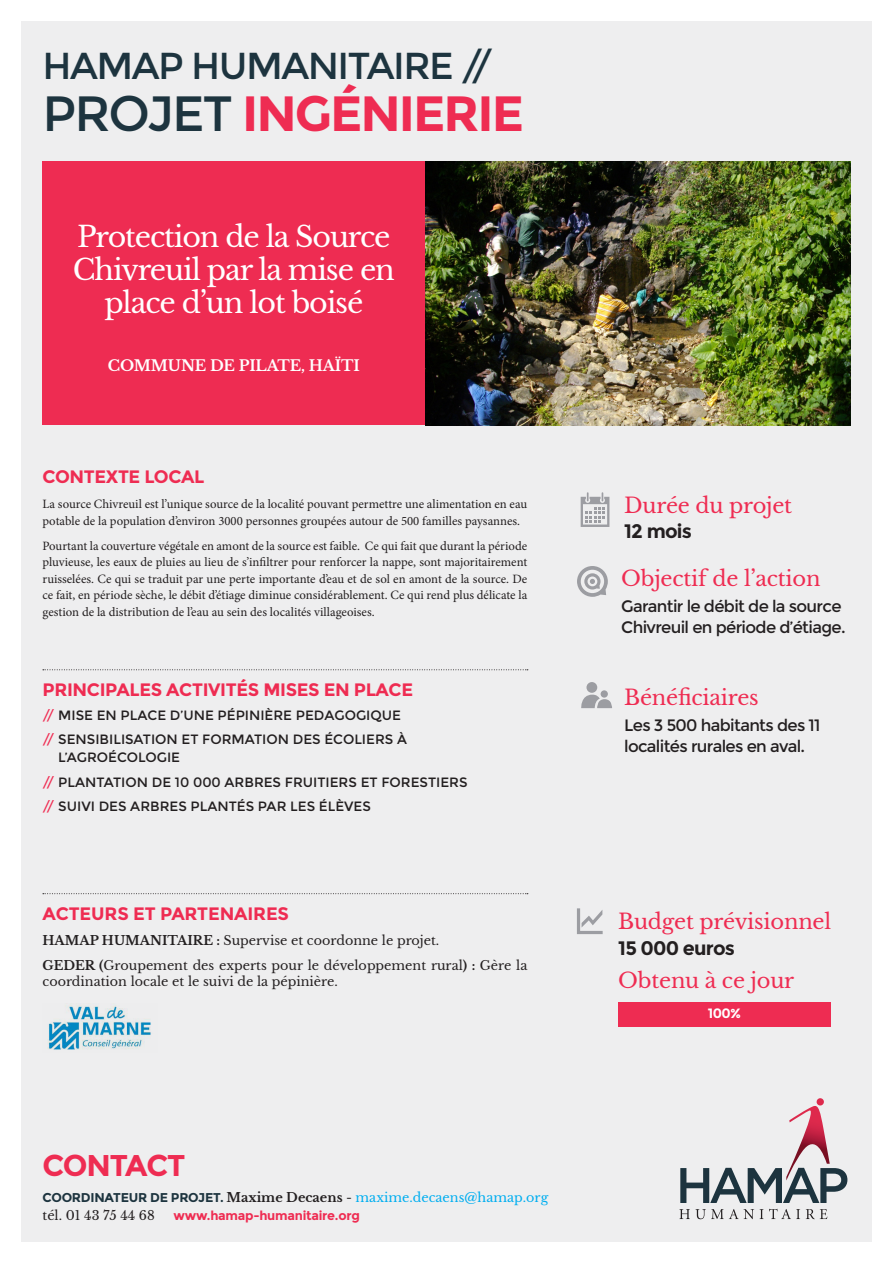
<style>
.page{position:relative;width:893px;height:1263px;background:#fff}
.page>*{position:absolute;margin:0;border:0;box-sizing:border-box;transform-origin:0 0}
.t1{font:700 49.5px "Montserrat";letter-spacing:-.04em;color:#ee2c52}
.t2{font:37.5px "Montserrat";letter-spacing:-.04em;color:#1d343f}
.t3{font:700 30px "Montserrat";letter-spacing:-.04em;color:#ee2c52}
.t4{font:28.5px/33px "Libre Baskerville";letter-spacing:-.04em;color:#fff;text-align:center}
.t5{font:21px "Libre Baskerville";letter-spacing:-.01em;color:#ee2c52}
.t6{font:700 19.5px "Montserrat";letter-spacing:-.04em;color:#231f20}
.t7{font:700 18px "Montserrat";letter-spacing:-.02em;color:#ee2c52}
.t8{font:16.5px/21px "Montserrat";letter-spacing:-.04em;color:#231f20}
.t9{font:700 15px "Libre Baskerville";letter-spacing:-.01em;color:#fff}
.t10{font:13.5px/18px "Montserrat";color:#231f20}
.t11{font:700 13.5px "Montserrat";color:#fff}
.t12{font:12.75px/16.5px "Minion Pro";color:#231f20}
.t13{font:12.75px/16.5px "Libre Baskerville";color:#231f20}
.t14{font:12.75px "Libre Baskerville";color:#00aeef}
.t15{font:700 12.75px "Montserrat";letter-spacing:-.02em;color:#ee2c52}
.s1{font-weight:400;color:#1d343f}
.s2{color:#ee2c52}
.s3{font-weight:700}
.s4{font-family:"Montserrat";font-weight:700;color:#1d343f}
.s5{font-weight:700;color:#231f20}
.s6{color:#231f20}
</style>
<div class="page">
<div style="left:21px;top:21px;width:851px;height:1221px;background:#eeeeef"></div>
<svg style="left:680px;top:1098px;width:167px;height:105px"></svg>
<svg style="left:679px;top:1209px;width:121px;height:10px"></svg>
<svg style="left:806px;top:1209px;width:21px;height:10px"></svg>
<div style="left:43px;top:162px;width:382px;height:263px;background:#ee2c52"></div>
<svg style="left:43px;top:669px;width:485px;height:1px"></svg>
<svg style="left:43px;top:893px;width:485px;height:1px"></svg>
<svg style="left:577px;top:566px;width:31px;height:31px"></svg>
<div style="left:586px;top:682px;width:11px;height:11px;background:#9c9da2;border-radius:50%"></div>
<div style="left:601px;top:690px;width:7px;height:8px;background:#9c9da2;border-radius:50%"></div>
<svg style="left:581px;top:695px;width:31px;height:13px"></svg>
<svg style="left:581px;top:492px;width:28px;height:35px"></svg>
<svg style="left:577px;top:908px;width:26px;height:26px"></svg>
<div style="left:618px;top:1002px;width:213px;height:24px;background:#ee2c52"></div>
<img style="left:425px;top:162px;width:425px;height:263px">
<img style="left:48px;top:1005px;width:103px;height:45px">
<p class="t2" style="left:43px;top:44px;width:452px">HAMAP HUMANITAIRE //</p>
<p class="t1" style="left:43px;top:84px;width:483px"><span class="s1">PROJET</span> INGÉNIERIE</p>
<p class="t4" style="left:73px;top:220px;width:323px">Protection de la Source<br>Chivreuil par la mise en place d’un lot boisé</p>
<p class="t9" style="left:108px;top:357px;width:253px">COMMUNE DE PILATE, HAÏTI</p>
<p class="t7" style="left:43px;top:466px;width:163px">CONTEXTE LOCAL</p>
<p class="t12" style="left:43px;top:496px;width:486px">La source Chivreuil est l’unique source de la localité pouvant permettre une alimentation en eau potable de la population d’environ 3000 personnes groupées autour de 500 familles paysannes.</p>
<p class="t12" style="left:43px;top:537px;width:486px;text-align:justify">Pourtant la couverture végétale en amont de la source est faible. Ce qui fait que durant la période pluvieuse, les eaux de pluies au lieu de s’infiltrer pour renforcer la nappe, sont majoritairement ruisselées. Ce qui se traduit par une perte importante d’eau et de sol en amont de la source. De ce fait, en période sèche, le débit d’étiage diminue considérablement. Ce qui rend plus délicate la gestion de la distribution de l’eau au sein des localités villageoises.</p>
<p class="t7" style="left:43px;top:679px;width:372px">PRINCIPALES ACTIVITÉS MISES EN PLACE</p>
<p class="t10" style="left:43px;top:706px;width:360px"><span class="s2">//</span> MISE EN PLACE D’UNE PÉPINIÈRE PEDAGOGIQUE</p>
<p class="t10" style="left:58px;top:731px;width:350px;text-indent:-16px"><span class="s2">//</span> SENSIBILISATION ET FORMATION DES ÉCOLIERS À<br>L’AGROÉCOLOGIE</p>
<p class="t10" style="left:43px;top:773px;width:426px"><span class="s2">//</span> PLANTATION DE 10 000 ARBRES FRUITIERS ET FORESTIERS</p>
<p class="t10" style="left:43px;top:798px;width:330px"><span class="s2">//</span> SUIVI DES ARBRES PLANTÉS PAR LES ÉLÈVES</p>
<p class="t7" style="left:43px;top:902px;width:248px">ACTEURS ET PARTENAIRES</p>
<p class="t13" style="left:43px;top:932px;width:398px"><span class="s3">HAMAP HUMANITAIRE :</span> Supervise et coordonne le projet.</p>
<p class="t13" style="left:43px;top:957px;width:486px"><span class="s3">GEDER (</span>Groupement des experts pour le développement rural<span class="s3">) :</span> Gère la coordination locale et le suivi de la pépinière.</p>
<p class="t3" style="left:43px;top:1147px;width:144px">CONTACT</p>
<p class="t14" style="left:43px;top:1190px;width:507px"><span class="s4">COORDINATEUR DE PROJET.</span> <span class="s5">Maxime Decaens</span> <span class="s6">-</span> maxime.decaens@hamap.org</p>
<p class="t13" style="left:43px;top:1208px;width:114px">tél. 01 43 75 44 68</p>
<p class="t15" style="left:174px;top:1208px;width:188px">www.hamap-humanitaire.org</p>
<p class="t5" style="left:624px;top:492px;width:169px">Durée du projet</p>
<p class="t6" style="left:624px;top:519px;width:69px">12 mois</p>
<p class="t5" style="left:621px;top:566px;width:201px">Objectif de l’action</p>
<p class="t8" style="left:621px;top:595px;width:226px">Garantir le débit de la source<br>Chivreuil en période d’étiage.</p>
<p class="t5" style="left:624px;top:685px;width:136px">Bénéficiaires</p>
<p class="t8" style="left:624px;top:714px;width:198px">Les 3 500 habitants des 11 localités rurales en aval.</p>
<p class="t5" style="left:618px;top:909px;width:214px">Budget prévisionnel</p>
<p class="t6" style="left:618px;top:936px;width:118px">15 000 euros</p>
<p class="t5" style="left:618px;top:968px;width:177px">Obtenu à ce jour</p>
<p class="t11" style="left:708px;top:1005px;width:35px">100%</p>
</div>
